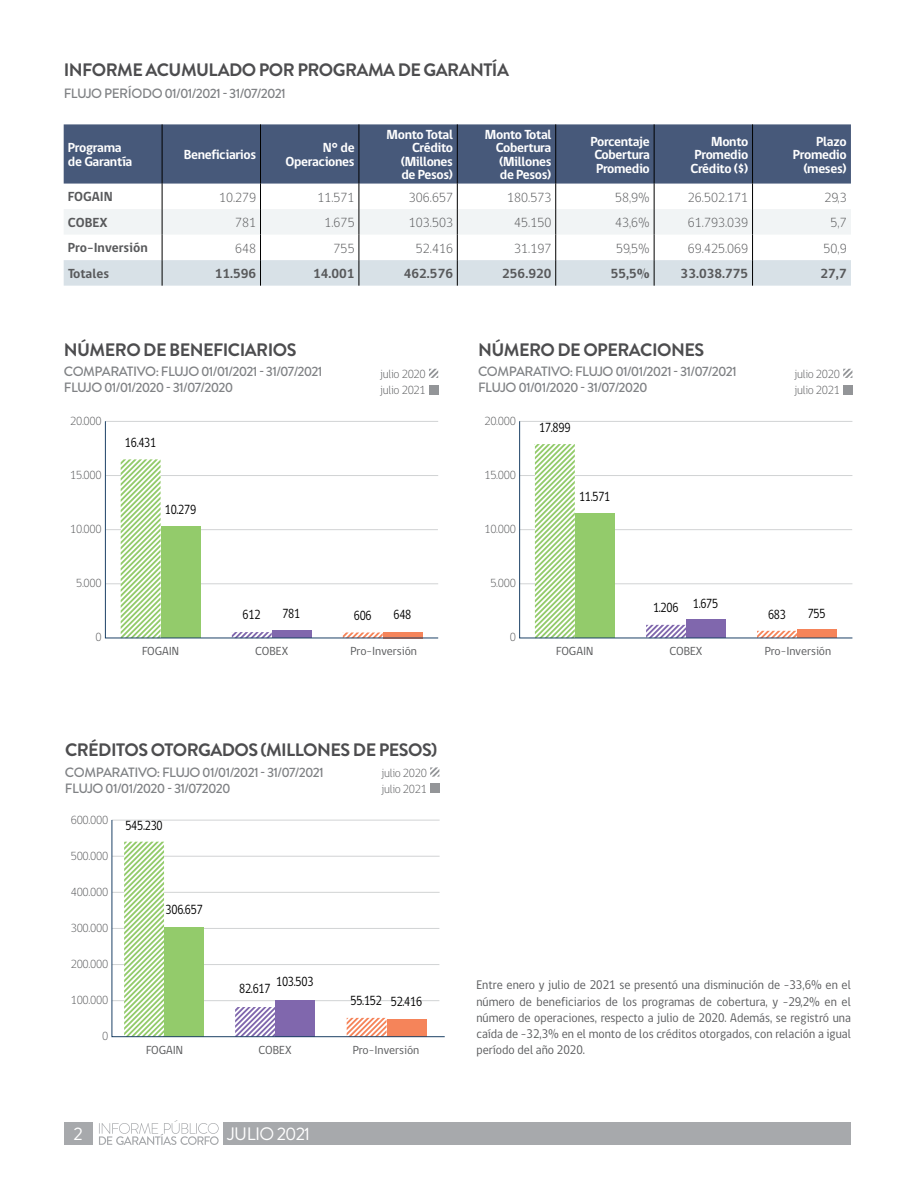
<style>
.page{position:relative;width:915px;height:1191px;background:#fff}
.page>*{position:absolute;margin:0;border:0;box-sizing:border-box;transform-origin:0 0}
.t1{font:700 18px "Brandon Grotesque";letter-spacing:-.03em;color:#4d4d4f}
.t2{font:18px "Brandon Grotesque";letter-spacing:-.03em;color:#fff}
.t3{font:500 13.5px/16.2px "Brandon Grotesque";letter-spacing:-.05em;color:#808285}
.t4{font:700 13.5px/13.5px "gob CL";letter-spacing:-.025em;color:#fff;text-align:right}
.t5{font:300 13.5px "gob CL";color:#58595b}
.t6{font:13.5px "gob CL";letter-spacing:-.025em;color:#000;scale:.85 1}
.t7{font:700 13.5px "gob CL";color:#58595b}
.t8{font:12.75px/16px "gob CL";color:#58595b;text-align:justify;scale:.95 1}
.t9{font:300 12px "gob CL";letter-spacing:-.025em;color:#58595b}
.t10{font:12px "gob CL";color:#58595b}
</style>
<div class="page">
<svg style="left:99px;top:1120px;width:119px;height:25px"></svg>
<div style="left:224px;top:1122px;width:626px;height:23px;background:#a7a9ac"></div>
<div style="left:64px;top:1122px;width:28px;height:23px;background:#a7a9ac"></div>
<svg style="left:111px;top:819px;width:334px;height:218px"></svg>
<div style="left:842px;top:385px;width:10px;height:9px;background:#939598"></div>
<svg style="left:843px;top:369px;width:9px;height:9px"></svg>
<div style="left:429px;top:385px;width:9px;height:9px;background:#939598"></div>
<svg style="left:429px;top:369px;width:9px;height:9px"></svg>
<svg style="left:519px;top:421px;width:333px;height:217px"></svg>
<svg style="left:105px;top:421px;width:333px;height:217px"></svg>
<div style="left:64px;top:124px;width:786px;height:59px;background:#47597a"></div>
<hr style="left:162px;top:124px;width:1px;height:59px;background:#000">
<hr style="left:260px;top:124px;width:1px;height:59px;background:#000">
<hr style="left:358px;top:124px;width:1px;height:59px;background:#000">
<hr style="left:457px;top:124px;width:1px;height:59px;background:#000">
<hr style="left:555px;top:124px;width:1px;height:59px;background:#000">
<hr style="left:653px;top:124px;width:1px;height:59px;background:#000">
<hr style="left:752px;top:124px;width:1px;height:59px;background:#000">
<svg style="left:64px;top:183px;width:786px;height:103px"></svg>
<div style="left:430px;top:783px;width:9px;height:10px;background:#939598"></div>
<svg style="left:430px;top:767px;width:9px;height:9px"></svg>
<h1 class="t1" style="left:64px;top:58px;width:446px">INFORME ACUMULADO POR PROGRAMA DE GARANTÍA</h1>
<p class="t3" style="left:64px;top:86px;width:223px">FLUJO PERÍODO 01/01/2021 - 31/07/2021</p>
<p class="t4" style="left:68px;top:141px;width:66px;text-align:left">Programa de Garantía</p>
<p class="t4" style="left:184px;top:148px;width:74px">Beneficiarios</p>
<p class="t4" style="left:285px;top:141px;width:71px">N° de<br>Operaciones</p>
<p class="t4" style="left:386px;top:128px;width:68px">Monto Total<br>Crédito (Millones de Pesos)</p>
<p class="t4" style="left:496px;top:128px;width:57px;text-align:justify;text-indent:-11px">Monto Total Cobertura (Millones de Pesos)</p>
<p class="t4" style="left:590px;top:135px;width:61px;text-align:justify">Porcentaje Cobertura Promedio</p>
<p class="t4" style="left:690px;top:135px;width:59px;text-align:justify;text-indent:21px">Monto Promedio Crédito ($)</p>
<p class="t4" style="left:792px;top:135px;width:55px">Plazo<br>Promedio (meses)</p>
<p class="t7" style="left:68px;top:188px;width:46px">FOGAIN</p>
<p class="t5" style="left:219px;top:188px;width:39px">10.279</p>
<p class="t5" style="left:317px;top:188px;width:39px">11.571</p>
<p class="t5" style="left:408px;top:188px;width:46px">306.657</p>
<p class="t5" style="left:507px;top:188px;width:46px">180.573</p>
<p class="t5" style="left:615px;top:188px;width:36px">58,9%</p>
<p class="t5" style="left:687px;top:188px;width:62px">26.502.171</p>
<p class="t5" style="left:824px;top:188px;width:24px">29,3</p>
<p class="t7" style="left:68px;top:213px;width:41px">COBEX</p>
<p class="t5" style="left:235px;top:213px;width:23px">781</p>
<p class="t5" style="left:324px;top:213px;width:32px">1.675</p>
<p class="t5" style="left:408px;top:213px;width:46px">103.503</p>
<p class="t5" style="left:514px;top:213px;width:39px">45.150</p>
<p class="t5" style="left:615px;top:213px;width:36px">43,6%</p>
<p class="t5" style="left:687px;top:213px;width:62px">61.793.039</p>
<p class="t5" style="left:830px;top:213px;width:18px">5,7</p>
<p class="t7" style="left:68px;top:239px;width:81px">Pro-Inversión</p>
<p class="t5" style="left:235px;top:239px;width:23px">648</p>
<p class="t5" style="left:333px;top:239px;width:23px">755</p>
<p class="t5" style="left:415px;top:239px;width:39px">52.416</p>
<p class="t5" style="left:514px;top:239px;width:39px">31.197</p>
<p class="t5" style="left:616px;top:239px;width:35px">59,5%</p>
<p class="t5" style="left:687px;top:239px;width:62px">69.425.069</p>
<p class="t5" style="left:823px;top:239px;width:25px">50,9</p>
<p class="t7" style="left:68px;top:264px;width:43px">Totales</p>
<p class="t7" style="left:215px;top:264px;width:43px">11.596</p>
<p class="t7" style="left:313px;top:264px;width:43px">14.001</p>
<p class="t7" style="left:403px;top:264px;width:51px">462.576</p>
<p class="t7" style="left:502px;top:264px;width:51px">256.920</p>
<p class="t7" style="left:610px;top:264px;width:41px">55,5%</p>
<p class="t7" style="left:680px;top:264px;width:69px">33.038.775</p>
<p class="t7" style="left:820px;top:264px;width:28px">27,7</p>
<h1 class="t1" style="left:64px;top:337px;width:234px">NÚMERO DE BENEFICIARIOS</h1>
<p class="t3" style="left:64px;top:363px;width:260px">COMPARATIVO: FLUJO 01/01/2021 - 31/07/2021<br>FLUJO 01/01/2020 - 31/07/2020</p>
<p class="t9" style="left:380px;top:366px;width:47px">julio 2020</p>
<h1 class="t1" style="left:478px;top:337px;width:227px">NÚMERO DE OPERACIONES</h1>
<p class="t3" style="left:478px;top:363px;width:260px">COMPARATIVO: FLUJO 01/01/2021 - 31/07/2021</p>
<p class="t9" style="left:380px;top:382px;width:47px">julio 2021</p>
<p class="t3" style="left:478px;top:380px;width:171px">FLUJO 01/01/2020 - 31/07/2020</p>
<p class="t9" style="left:70px;top:413px;width:33px">20.000</p>
<p class="t9" style="left:484px;top:413px;width:33px">20.000</p>
<p class="t6" style="left:539px;top:418px;width:38px">17.899</p>
<p class="t6" style="left:125px;top:433px;width:38px">16.431</p>
<p class="t9" style="left:70px;top:467px;width:33px">15.000</p>
<p class="t9" style="left:484px;top:467px;width:33px">15.000</p>
<p class="t6" style="left:579px;top:487px;width:38px">11.571</p>
<p class="t6" style="left:165px;top:500px;width:38px">10.279</p>
<p class="t9" style="left:70px;top:521px;width:33px">10.000</p>
<p class="t9" style="left:484px;top:521px;width:33px">10.000</p>
<p class="t9" style="left:76px;top:575px;width:27px">5.000</p>
<p class="t9" style="left:490px;top:575px;width:27px">5.000</p>
<p class="t9" style="left:95px;top:629px;width:8px">0</p>
<p class="t6" style="left:242px;top:605px;width:23px">612</p>
<p class="t6" style="left:282px;top:604px;width:23px">781</p>
<p class="t6" style="left:354px;top:606px;width:23px">606</p>
<p class="t6" style="left:393px;top:605px;width:23px">648</p>
<p class="t9" style="left:509px;top:629px;width:8px">0</p>
<p class="t6" style="left:652px;top:598px;width:32px">1.206</p>
<p class="t6" style="left:692px;top:594px;width:32px">1.675</p>
<p class="t9" style="left:794px;top:366px;width:47px">julio 2020</p>
<p class="t9" style="left:794px;top:382px;width:47px">julio 2021</p>
<p class="t6" style="left:767px;top:605px;width:23px">683</p>
<p class="t6" style="left:807px;top:604px;width:23px">755</p>
<p class="t10" style="left:142px;top:643px;width:39px">FOGAIN</p>
<p class="t10" style="left:255px;top:643px;width:34px">COBEX</p>
<p class="t10" style="left:350px;top:643px;width:68px">Pro-Inversión</p>
<h1 class="t1" style="left:65px;top:737px;width:374px">CRÉDITOS OTORGADOS (MILLONES DE PESOS)</h1>
<p class="t3" style="left:65px;top:764px;width:260px">COMPARATIVO: FLUJO 01/01/2021 - 31/07/2021<br>FLUJO 01/01/2020 - 31/072020</p>
<p class="t9" style="left:381px;top:764px;width:47px">julio 2020</p>
<p class="t9" style="left:381px;top:781px;width:47px">julio 2021</p>
<p class="t9" style="left:71px;top:811px;width:39px">600.000</p>
<p class="t9" style="left:71px;top:847px;width:39px">500.000</p>
<p class="t9" style="left:71px;top:883px;width:39px">400.000</p>
<p class="t9" style="left:71px;top:919px;width:39px">300.000</p>
<p class="t9" style="left:71px;top:955px;width:39px">200.000</p>
<p class="t9" style="left:71px;top:991px;width:39px">100.000</p>
<p class="t9" style="left:102px;top:1027px;width:8px">0</p>
<p class="t6" style="left:125px;top:816px;width:45px">545.230</p>
<p class="t6" style="left:165px;top:900px;width:45px">306.657</p>
<p class="t10" style="left:146px;top:1041px;width:39px">FOGAIN</p>
<p class="t6" style="left:276px;top:972px;width:45px">103.503</p>
<p class="t6" style="left:239px;top:979px;width:38px">82.617</p>
<p class="t6" style="left:350px;top:991px;width:86px">55.152 52.416</p>
<p class="t10" style="left:258px;top:1041px;width:34px">COBEX</p>
<p class="t10" style="left:352px;top:1041px;width:68px">Pro-Inversión</p>
<h1 class="t2" style="left:73px;top:1121px;width:11px">2</h1>
<h1 class="t2" style="left:227px;top:1121px;width:84px">JULIO 2021</h1>
<p class="t10" style="left:556px;top:643px;width:39px">FOGAIN</p>
<p class="t10" style="left:669px;top:643px;width:34px">COBEX</p>
<p class="t10" style="left:764px;top:643px;width:68px">Pro-Inversión</p>
<p class="t8" style="left:476px;top:977px;width:395px">Entre enero y julio de 2021 se presentó una disminución de -33,6% en el número de beneficiarios de los programas de cobertura, y -29,2% en el número de operaciones, respecto a julio de 2020. Además, se registró una caída de -32,3% en el monto de los créditos otorgados, con relación a igual período del año 2020.</p>
</div>
